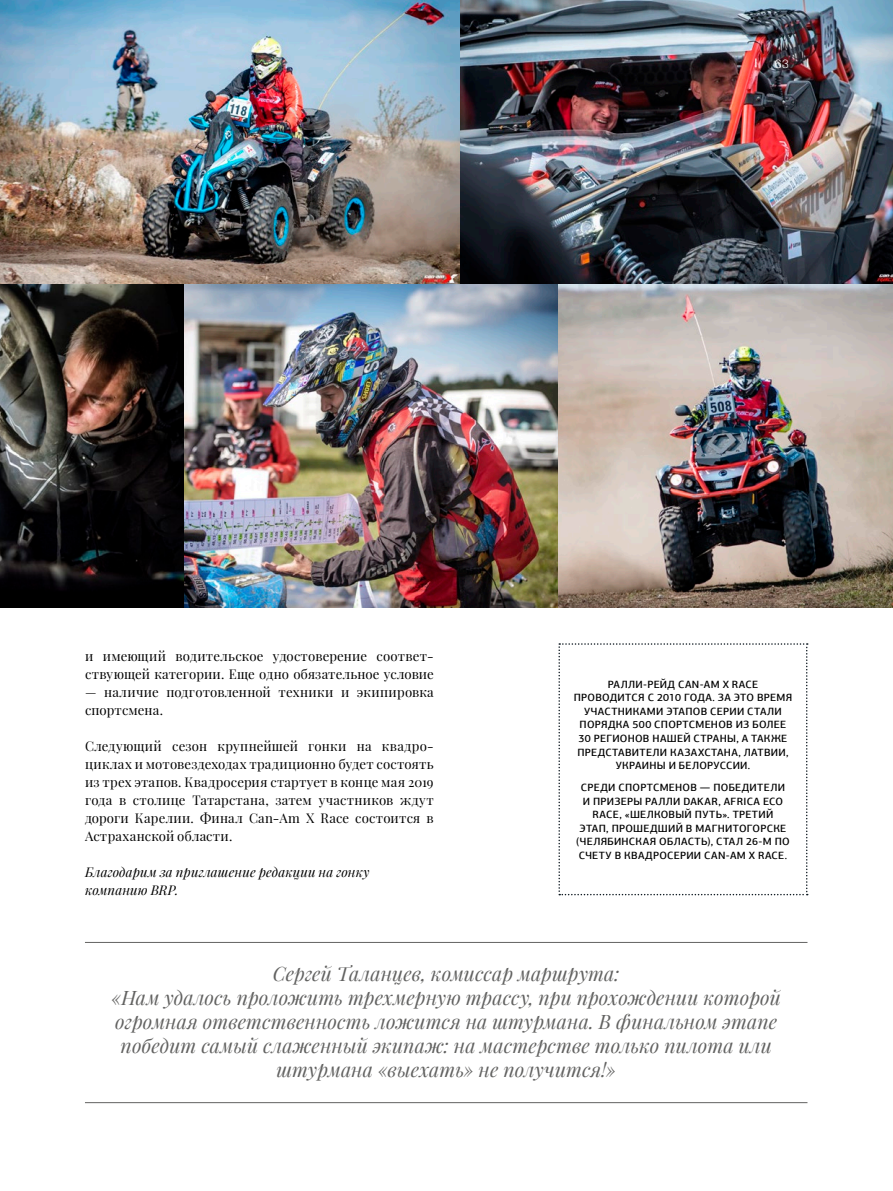
<style>
.page{position:relative;width:893px;height:1191px;background:#fff}
.page>*{position:absolute;margin:0;border:0;box-sizing:border-box;transform-origin:0 0}
._1__Body_text{font:italic 19.5px/24px "Playfair Display";letter-spacing:.005em;color:#626261;text-align:center}
._1__Body_text-2{font:13.2px/18px "Playfair Display";letter-spacing:.01em;color:#000}
._1__Body_text-3{font:italic 13.2px/18px "Playfair Display";letter-spacing:.01em;color:#000}
.t1{font:300 12px "Helvetica Neue";color:#fff}
._1__Body_text_small{font:500 10.5px/13.5px "PF Agora Sans Pro";letter-spacing:.025em;color:#000;text-align:center}
</style>
<div class="page">
<img style="left:0;top:0;width:893px;height:607px">
<svg style="left:558px;top:643px;width:250px;height:252px"></svg>
<hr style="left:85px;top:942px;width:722px;height:1px;background:#626261">
<hr style="left:85px;top:1102px;width:722px;height:1px;background:#626261">
<p class="t1" style="left:775px;top:54px;width:15px">63</p>
<p class="_1__Body_text-2" style="left:85px;top:646px;width:350px">и имеющий водительское удостоверение соответ&shy;ствующей категории. Еще одно обязательное условие</p>
<p class="_1__Body_text-2" style="left:85px;top:682px;width:350px">— наличие подготовленной техники и экипировка спортсмена.</p>
<p class="_1__Body_text-2" style="left:85px;top:736px;width:350px;text-align:justify">Следующий сезон крупнейшей гонки на квадро&shy;циклах и мотовездеходах традиционно будет состоять из трех этапов. Квадросерия стартует в конце мая 2019 года в столице Татарстана, затем участников ждут дороги Карелии. Финал Can-Am X Race состоится в Астраханской области.</p>
<p class="_1__Body_text-3" style="left:85px;top:862px;width:286px">Благодарим за приглашение редакции на гонку компанию BRP.</p>
<p class="_1__Body_text_small" style="left:574px;top:677px;width:220px">РАЛЛИ-РЕЙД CAN-AM X RACE<br>ПРОВОДИТСЯ С 2010 ГОДА. ЗА ЭТО ВРЕМЯ<br>УЧАСТНИКАМИ ЭТАПОВ СЕРИИ СТАЛИ<br>ПОРЯДКА 500 СПОРТСМЕНОВ ИЗ БОЛЕЕ<br>30 РЕГИОНОВ НАШЕЙ СТРАНЫ, А ТАКЖЕ<br>ПРЕДСТАВИТЕЛИ КАЗАХСТАНА, ЛАТВИИ,<br>УКРАИНЫ И БЕЛОРУССИИ.</p>
<p class="_1__Body_text_small" style="left:576px;top:780px;width:215px">СРЕДИ СПОРТСМЕНОВ — ПОБЕДИТЕЛИ И ПРИЗЕРЫ РАЛЛИ DAKAR, AFRICA ECO RACE, «ШЕЛКОВЫЙ ПУТЬ». ТРЕТИЙ<br>ЭТАП, ПРОШЕДШИЙ В МАГНИТОГОРСКЕ (ЧЕЛЯБИНСКАЯ ОБЛАСТЬ), СТАЛ 26-М ПО СЧЕТУ В КВАДРОСЕРИИ CAN-AM X RACE.</p>
<p class="_1__Body_text" style="left:111px;top:960px;width:671px">Сергей Таланцев, комиссар маршрута:<br>«Нам удалось проложить трехмерную трассу, при прохождении которой огромная ответственность ложится на штурмана. В финальном этапе победит самый слаженный экипаж: на мастерстве только пилота или штурмана «выехать» не получится!»</p>
</div>
